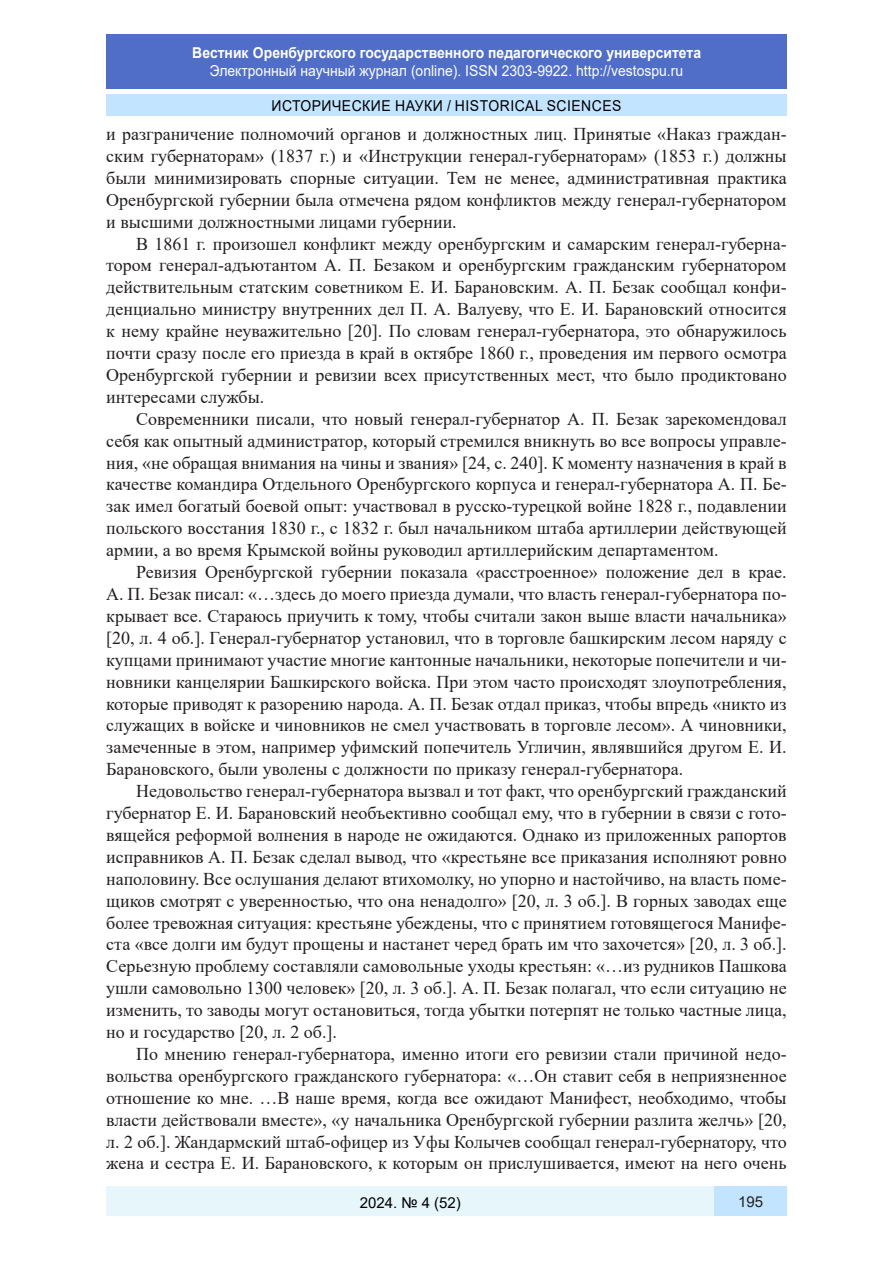
<style>
.page{position:relative;width:893px;height:1263px;background:#fff}
.page>*{position:absolute;margin:0;border:0;box-sizing:border-box;transform-origin:0 0}
.Стиль2{font:18px/21.9px "Times New Roman";color:#231f20;text-align:justify}
.t1{font:15px "Arial";color:#fff;scale:.93 1}
.t2{font:700 15px "Arial";color:#fff;scale:.93 1}
.t3{font:15px "Arial";letter-spacing:.035em;color:#000;scale:.93 1}
.t4{font:15px "Arial";letter-spacing:.035em;color:#000}
.t5{font:15px "Arial";color:#231f20}
</style>
<div class="page">
<div style="left:106px;top:95px;width:681px;height:21px;background:#c3e4ff"></div>
<div style="left:106px;top:34px;width:681px;height:55px;background:#506ec8"></div>
<div style="left:106px;top:1186px;width:608px;height:30px;background:#e6f6fb"></div>
<div style="left:714px;top:1186px;width:73px;height:30px;background:#c3e4ff"></div>
<p class="t2" style="left:192px;top:42px;width:549px">Вестник Оренбургского государственного педагогического университета</p>
<p class="t1" style="left:210px;top:60px;width:511px">Электронный научный журнал (online). ISSN 2303-9922. http://vestospu.ru</p>
<p class="t3" style="left:271px;top:95px;width:378px">ИСТОРИЧЕСКИЕ НАУКИ / HISTORICAL SCIENCES</p>
<p class="Стиль2" style="left:106px;top:122px;width:682px">и разграничение полномочий органов и должностных лиц. Принятые «Наказ граждан&shy;ским губернаторам» (1837 г.) и «Инструкции генерал-губернаторам» (1853 г.) должны были минимизировать спорные ситуации. Тем не менее, административная практика Оренбургской губернии была отмечена рядом конфликтов между генерал-губернатором и высшими должностными лицами губернии.</p>
<p class="Стиль2" style="left:106px;top:232px;width:682px;text-indent:30px">В 1861 г. произошел конфликт между оренбургским и самарским генерал-губерна&shy;тором генерал-адъютантом А. П. Безаком и оренбургским гражданским губернатором действительным статским советником Е. И. Барановским. А. П. Безак сообщал конфи&shy;денциально министру внутренних дел П. А. Валуеву, что Е. И. Барановский относится к нему крайне неуважительно [20]. По словам генерал-губернатора, это обнаружилось почти сразу после его приезда в край в октябре 1860 г., проведения им первого осмотра Оренбургской губернии и ревизии всех присутственных мест, что было продиктовано интересами службы.</p>
<p class="Стиль2" style="left:106px;top:407px;width:682px;text-indent:30px">Современники писали, что новый генерал-губернатор А. П. Безак зарекомендовал себя как опытный администратор, который стремился вникнуть во все вопросы управле&shy;ния, «не обращая внимания на чины и звания» [24, с. 240]. К моменту назначения в край в качестве командира Отдельного Оренбургского корпуса и генерал-губернатора А. П. Бе&shy;зак имел богатый боевой опыт: участвовал в русско-турецкой войне 1828 г., подавлении польского восстания 1830 г., с 1832 г. был начальником штаба артиллерии действующей армии, а во время Крымской войны руководил артиллерийским департаментом.</p>
<p class="Стиль2" style="left:106px;top:560px;width:682px;text-indent:30px">Ревизия Оренбургской губернии показала «расстроенное» положение дел в крае.<br>А. П. Безак писал: «…здесь до моего приезда думали, что власть генерал-губернатора по&shy;крывает все. Стараюсь приучить к тому, чтобы считали закон выше власти начальника» [20, л. 4 об.]. Генерал-губернатор установил, что в торговле башкирским лесом наряду с купцами принимают участие многие кантонные начальники, некоторые попечители и чи&shy;новники канцелярии Башкирского войска. При этом часто происходят злоупотребления, которые приводят к разорению народа. А. П. Безак отдал приказ, чтобы впредь «никто из служащих в войске и чиновников не смел участвовать в торговле лесом». А чиновники, замеченные в этом, например уфимский попечитель Угличин, являвшийся другом Е. И.<br>Барановского, были уволены с должности по приказу генерал-губернатора.</p>
<p class="Стиль2" style="left:106px;top:779px;width:682px;text-indent:30px">Недовольство генерал-губернатора вызвал и тот факт, что оренбургский гражданский губернатор Е. И. Барановский необъективно сообщал ему, что в губернии в связи с гото&shy;вящейся реформой волнения в народе не ожидаются. Однако из приложенных рапортов исправников А. П. Безак сделал вывод, что «крестьяне все приказания исполняют ровно наполовину. Все ослушания делают втихомолку, но упорно и настойчиво, на власть поме&shy;щиков смотрят с уверенностью, что она ненадолго» [20, л. 3 об.]. В горных заводах еще более тревожная ситуация: крестьяне убеждены, что с принятием готовящегося Манифе&shy;ста «все долги им будут прощены и настанет черед брать им что захочется» [20, л. 3 об.].<br>Серьезную проблему составляли самовольные уходы крестьян: «…из рудников Пашкова ушли самовольно 1300 человек» [20, л. 3 об.]. А. П. Безак полагал, что если ситуацию не изменить, то заводы могут остановиться, тогда убытки потерпят не только частные лица, но и государство [20, л. 2 об.].</p>
<p class="Стиль2" style="left:106px;top:1042px;width:682px;text-indent:30px">По мнению генерал-губернатора, именно итоги его ревизии стали причиной недо&shy;вольства оренбургского гражданского губернатора: «…Он ставит себя в неприязненное отношение ко мне. …В наше время, когда все ожидают Манифест, необходимо, чтобы власти действовали вместе», «у начальника Оренбургской губернии разлита желчь» [20, л. 2 об.]. Жандармский штаб-офицер из Уфы Колычев сообщал генерал-губернатору, что жена и сестра Е. И. Барановского, к которым он прислушивается, имеют на него очень</p>
<p class="t4" style="left:360px;top:1192px;width:103px">2024. № 4 (52)</p>
<p class="t5" style="left:738px;top:1191px;width:27px">195</p>
</div>
